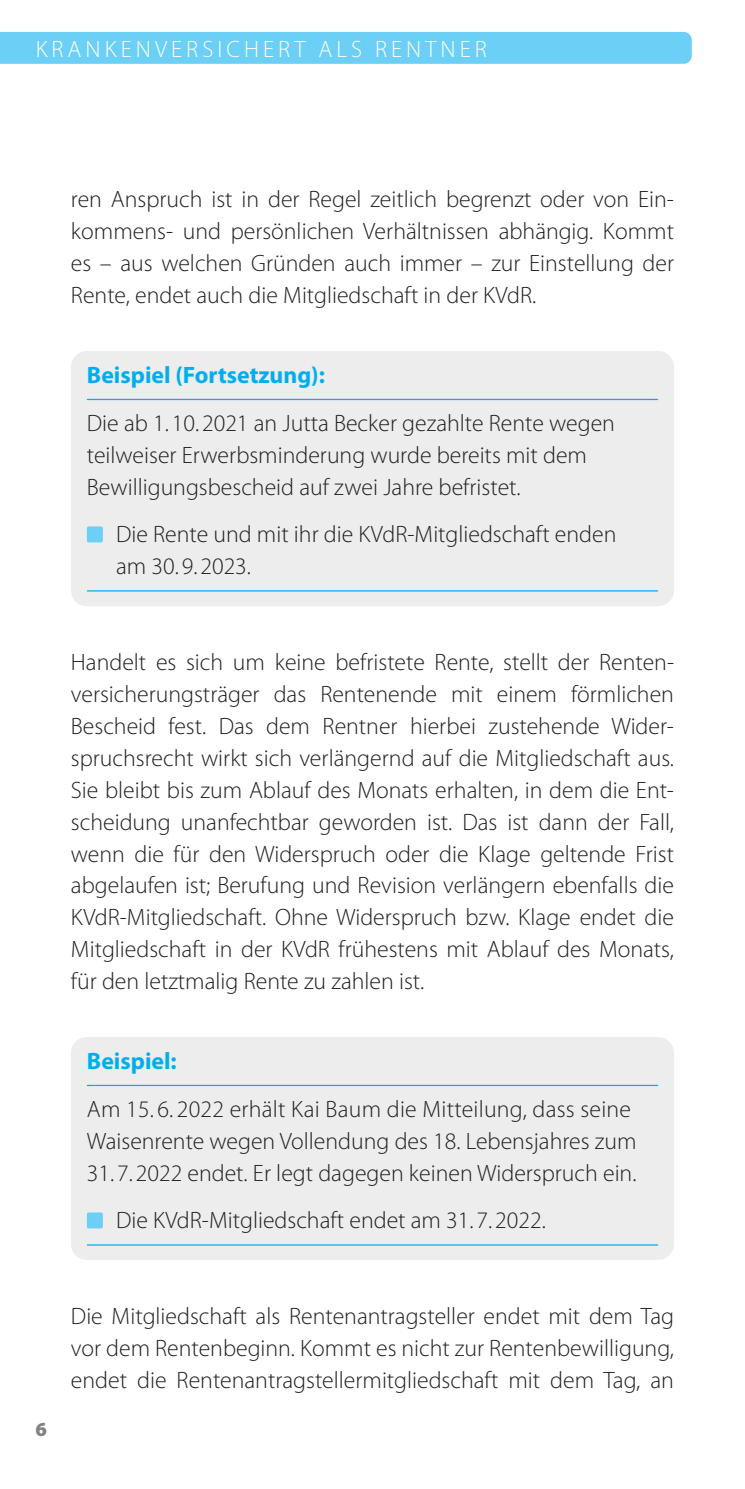
<style>
.page{position:relative;width:745px;height:1489px;background:#fff}
.page>*{position:absolute;margin:0;border:0;box-sizing:border-box;transform-origin:0 0}
.t1{font:300 23.75px/32px "Myriad Pro";color:#231f20}
.t2{font:700 23.75px "Myriad Pro";color:#00aeef}
.t3{font:300 23.75px "Myriad Pro";letter-spacing:.17em;color:#fff}
.t4{font:900 20px "Myriad Pro";color:#808285}
</style>
<div class="page">
<div style="left:0;top:32px;width:691px;height:32px;background:#6bcff6"></div>
<div style="left:71px;top:1036px;width:602px;height:223px;background:#ecedec;border-radius:16px"></div>
<div style="left:71px;top:351px;width:602px;height:255px;background:#ecedec;border-radius:16px"></div>
<hr style="left:87px;top:399px;width:570px;height:1px;background:#00aeef">
<hr style="left:87px;top:590px;width:570px;height:1px;background:#00aeef">
<hr style="left:87px;top:1084px;width:570px;height:2px;background:#00aeef">
<hr style="left:87px;top:1244px;width:570px;height:1px;background:#00aeef">
<div style="left:87px;top:526px;width:16px;height:16px;background:#6bcff6;border-radius:2px"></div>
<div style="left:87px;top:1212px;width:16px;height:16px;background:#6bcff6;border-radius:2px"></div>
<p class="t3" style="left:36px;top:36px;width:452px">KRANKENVERSICHERT ALS RENTNER</p>
<p class="t1" style="left:71px;top:184px;width:604px;text-align:justify">ren Anspruch ist in der Regel zeitlich begrenzt oder von Ein&shy;kommens- und persönlichen Verhältnissen abhängig. Kommt es – aus welchen Gründen auch immer – zur Einstellung der Rente, endet auch die Mitgliedschaft in der KVdR.</p>
<p class="t2" style="left:87px;top:361px;width:239px">Beispiel (Fortsetzung):</p>
<p class="t1" style="left:87px;top:407px;width:529px">Die ab 1. 10. 2021 an Jutta Becker gezahlte Rente wegen teilweiser Erwerbsminderung wurde bereits mit dem<br>Bewilligungsbescheid auf zwei Jahre befristet.</p>
<p class="t1" style="left:116px;top:519px;width:501px">Die Rente und mit ihr die KVdR-Mitgliedschaft enden am 30. 9. 2023.</p>
<p class="t1" style="left:71px;top:646px;width:604px;text-align:justify">Handelt es sich um keine befristete Rente, stellt der Renten&shy;versicherungsträger das Rentenende mit einem förmlichen Bescheid fest. Das dem Rentner hierbei zustehende Wider&shy;spruchsrecht wirkt sich verlängernd auf die Mitgliedschaft aus.<br>Sie bleibt bis zum Ablauf des Monats erhalten, in dem die Ent&shy;scheidung unanfechtbar geworden ist. Das ist dann der Fall, wenn die für den Widerspruch oder die Klage geltende Frist abgelaufen ist; Berufung und Revision verlängern ebenfalls die KVdR-Mitgliedschaft. Ohne Widerspruch bzw. Klage endet die Mitgliedschaft in der KVdR frühestens mit Ablauf des Monats, für den letztmalig Rente zu zahlen ist.</p>
<p class="t2" style="left:87px;top:1047px;width:91px">Beispiel:</p>
<p class="t1" style="left:87px;top:1093px;width:550px">Am 15. 6. 2022 erhält Kai Baum die Mitteilung, dass seine<br>Waisenrente wegen Vollendung des 18. Lebensjahres zum</p>
<p class="t1" style="left:116px;top:1149px;width:521px;line-height:47.8px;text-indent:-29px">31. 7. 2022 endet. Er legt dagegen keinen Widerspruch ein.<br>Die KVdR-Mitgliedschaft endet am 31. 7. 2022.</p>
<p class="t4" style="left:35px;top:1417px;width:13px">6</p>
<p class="t1" style="left:71px;top:1300px;width:604px;text-align:justify">Die Mitgliedschaft als Rentenantragsteller endet mit dem Tag vor dem Rentenbeginn. Kommt es nicht zur Rentenbewilligung, endet die Rentenantragstellermitgliedschaft mit dem Tag, an</p>
</div>
